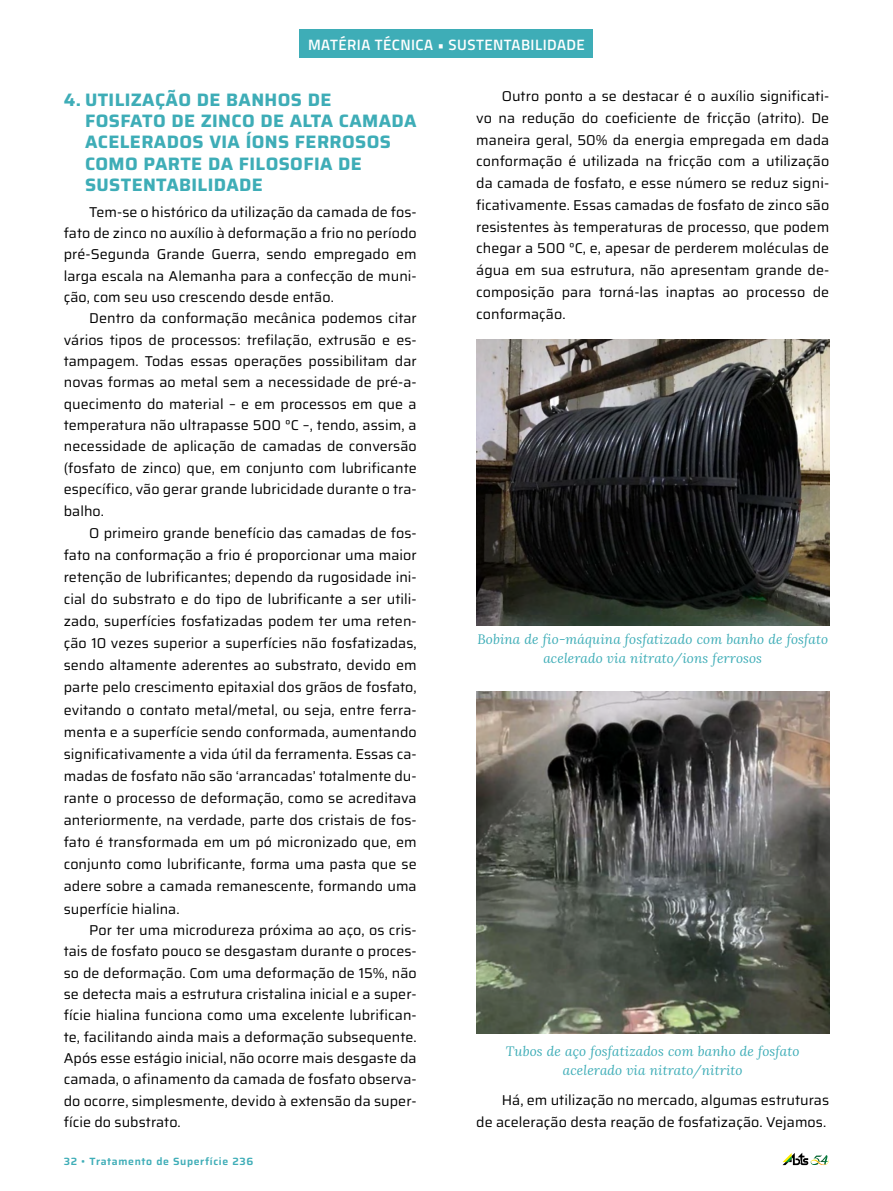
<style>
.page{position:relative;width:893px;height:1191px;background:#fff}
.page>*{position:absolute;margin:0;border:0;box-sizing:border-box;transform-origin:0 0}
.t1{font:700 18px/21.3px "Saira";letter-spacing:.02em;color:#3eadb7}
.t2{font:600 15px "Titillium";letter-spacing:.03em;color:#fff}
.t3{font:14.25px/21.3px "Saira";letter-spacing:.005em;color:#000;text-align:justify}
.t4{font:italic 13.5px/18.8px "Lora";letter-spacing:.01em;color:#3eadb7;text-align:center}
.t5{font:600 10.5px "Saira";letter-spacing:.06em;color:#3eadb7}
</style>
<div class="page">
<div style="left:299px;top:30px;width:294px;height:28px;background:#3eadb7"></div>
<img style="left:476px;top:339px;width:353px;height:286px">
<img style="left:476px;top:692px;width:353px;height:341px">
<svg style="left:782px;top:1152px;width:47px;height:13px"></svg>
<p class="t2" style="left:308px;top:33px;width:278px">MATÉRIA TÉCNICA • SUSTENTABILIDADE</p>
<p class="t1" style="left:85px;top:88px;width:333px;text-indent:-21px">4. UTILIZAÇÃO DE BANHOS DE<br>FOSFATO DE ZINCO DE ALTA CAMADA<br>ACELERADOS VIA ÍONS FERROSOS<br>COMO PARTE DA FILOSOFIA DE<br>SUSTENTABILIDADE</p>
<p class="t3" style="left:64px;top:200px;width:354px;text-indent:26px">Tem-se o histórico da utilização da camada de fos&shy;fato de zinco no auxílio à deformação a frio no período pré-Segunda Grande Guerra, sendo empregado em larga escala na Alemanha para a confecção de muni&shy;ção, com seu uso crescendo desde então.</p>
<p class="t3" style="left:64px;top:307px;width:354px;text-indent:26px">Dentro da conformação mecânica podemos citar vários tipos de processos: trefilação, extrusão e es&shy;tampagem. Todas essas operações possibilitam dar novas formas ao metal sem a necessidade de pré-a&shy;quecimento do material – e em processos em que a temperatura não ultrapasse 500 °C –, tendo, assim, a necessidade de aplicação de camadas de conversão (fosfato de zinco) que, em conjunto com lubrificante específico, vão gerar grande lubricidade durante o tra&shy;balho.</p>
<p class="t3" style="left:64px;top:521px;width:354px;line-height:22px;text-indent:26px">O primeiro grande benefício das camadas de fos&shy;fato na conformação a frio é proporcionar uma maior retenção de lubrificantes; dependo da rugosidade ini&shy;cial do substrato e do tipo de lubrificante a ser utili&shy;zado, superfícies fosfatizadas podem ter uma reten&shy;ção 10 vezes superior a superfícies não fosfatizadas, sendo altamente aderentes ao substrato, devido em parte pelo crescimento epitaxial dos grãos de fosfato, evitando o contato metal/metal, ou seja, entre ferra&shy;menta e a superfície sendo conformada, aumentando significativamente a vida útil da ferramenta. Essas ca&shy;madas de fosfato não são ‘arrancadas’ totalmente du&shy;rante o processo de deformação, como se acreditava anteriormente, na verdade, parte dos cristais de fos&shy;fato é transformada em um pó micronizado que, em conjunto como lubrificante, forma uma pasta que se adere sobre a camada remanescente, formando uma superfície hialina.</p>
<p class="t3" style="left:64px;top:918px;width:354px;text-indent:26px">Por ter uma microdureza próxima ao aço, os cris&shy;tais de fosfato pouco se desgastam durante o proces&shy;so de deformação. Com uma deformação de 15%, não se detecta mais a estrutura cristalina inicial e a super&shy;fície hialina funciona como uma excelente lubrifican&shy;te, facilitando ainda mais a deformação subsequente.<br>Após esse estágio inicial, não ocorre mais desgaste da camada, o afinamento da camada de fosfato observa&shy;do ocorre, simplesmente, devido à extensão da super&shy;fície do substrato.</p>
<p class="t3" style="left:476px;top:85px;width:354px;line-height:21.8px;text-indent:26px">Outro ponto a se destacar é o auxílio significati&shy;vo na redução do coeficiente de fricção (atrito). De maneira geral, 50% da energia empregada em dada conformação é utilizada na fricção com a utilização da camada de fosfato, e esse número se reduz signi&shy;ficativamente. Essas camadas de fosfato de zinco são resistentes às temperaturas de processo, que podem chegar a 500 °C, e, apesar de perderem moléculas de água em sua estrutura, não apresentam grande de&shy;composição para torná-las inaptas ao processo de conformação.</p>
<p class="t4" style="left:477px;top:629px;width:352px">Bobina de fio-máquina fosfatizado com banho de fosfato acelerado via nitrato/ions ferrosos</p>
<p class="t4" style="left:506px;top:1042px;width:295px">Tubos de aço fosfatizados com banho de fosfato acelerado via nitrato/nitrito</p>
<p class="t3" style="left:476px;top:1089px;width:354px;line-height:21.8px;text-align:right">Há, em utilização no mercado, algumas estruturas<br>de aceleração desta reação de fosfatização. Vejamos.</p>
<p class="t5" style="left:64px;top:1152px;width:191px">32 • Tratamento de Superfície 236</p>
</div>
